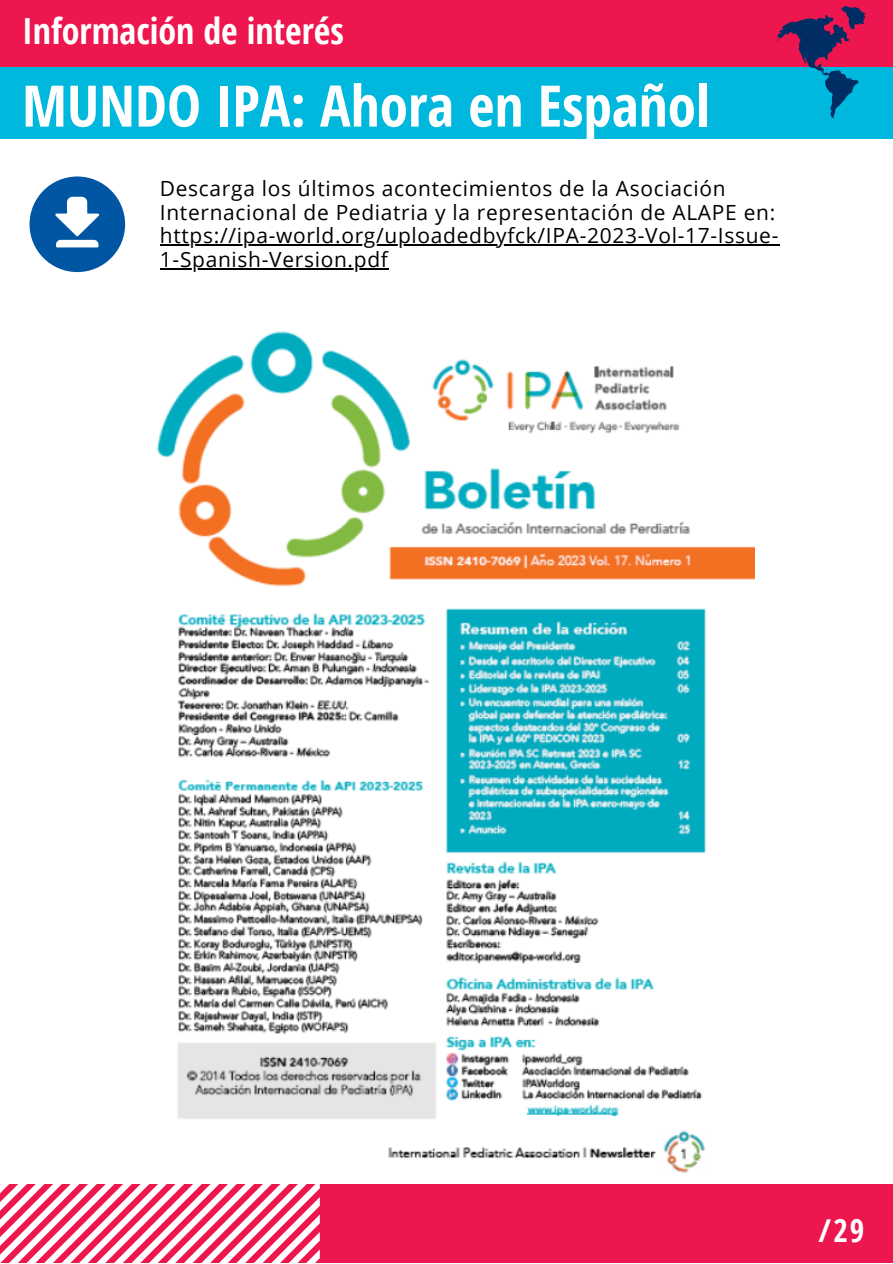
<style>
.page{position:relative;width:893px;height:1264px;background:#fff}
.page>*{position:absolute;margin:0;border:0;box-sizing:border-box;transform-origin:0 0}
.t1{font:700 57.3px "Open Sans Condensed";color:#fff}
.t2{font:700 36px "Open Sans Condensed";color:#fff}
.t3{font:700 31.5px "Open Sans Condensed";color:#fff}
.t4{font:20.85px/23.5px "Open Sans";letter-spacing:.035em;color:#000}
</style>
<div class="page">
<div style="left:0;top:0;width:892px;height:67px;background:#ed164e"></div>
<div style="left:0;top:1184px;width:892px;height:78px;background:#ed164e"></div>
<svg style="left:0;top:1184px;width:320px;height:78px"></svg>
<div style="left:0;top:67px;width:892px;height:72px;background:#00b8de"></div>
<svg style="left:775px;top:6px;width:91px;height:112px"></svg>
<img style="left:156px;top:331px;width:598px;height:841px">
<svg style="left:30px;top:176px;width:95px;height:96px"></svg>
<hr style="left:160px;top:245px;width:619px;height:1px;background:#000">
<hr style="left:160px;top:268px;width:228px;height:1px;background:#000">
<p class="t2" style="left:22px;top:6px;width:323px">Información de interés</p>
<p class="t1" style="left:22px;top:65px;width:689px">MUNDO IPA: Ahora en Español</p>
<p class="t4" style="left:160px;top:176px;width:620px">Descarga los últimos acontecimientos de la Asociación Internacional de Pediatria y la representación de ALAPE en: https://ipa-world.org/uploadedbyfck/IPA-2023-Vol-17-Issue-1-Spanish-Version.pdf</p>
<p class="t3" style="left:818px;top:1207px;width:47px">/29</p>
</div>
